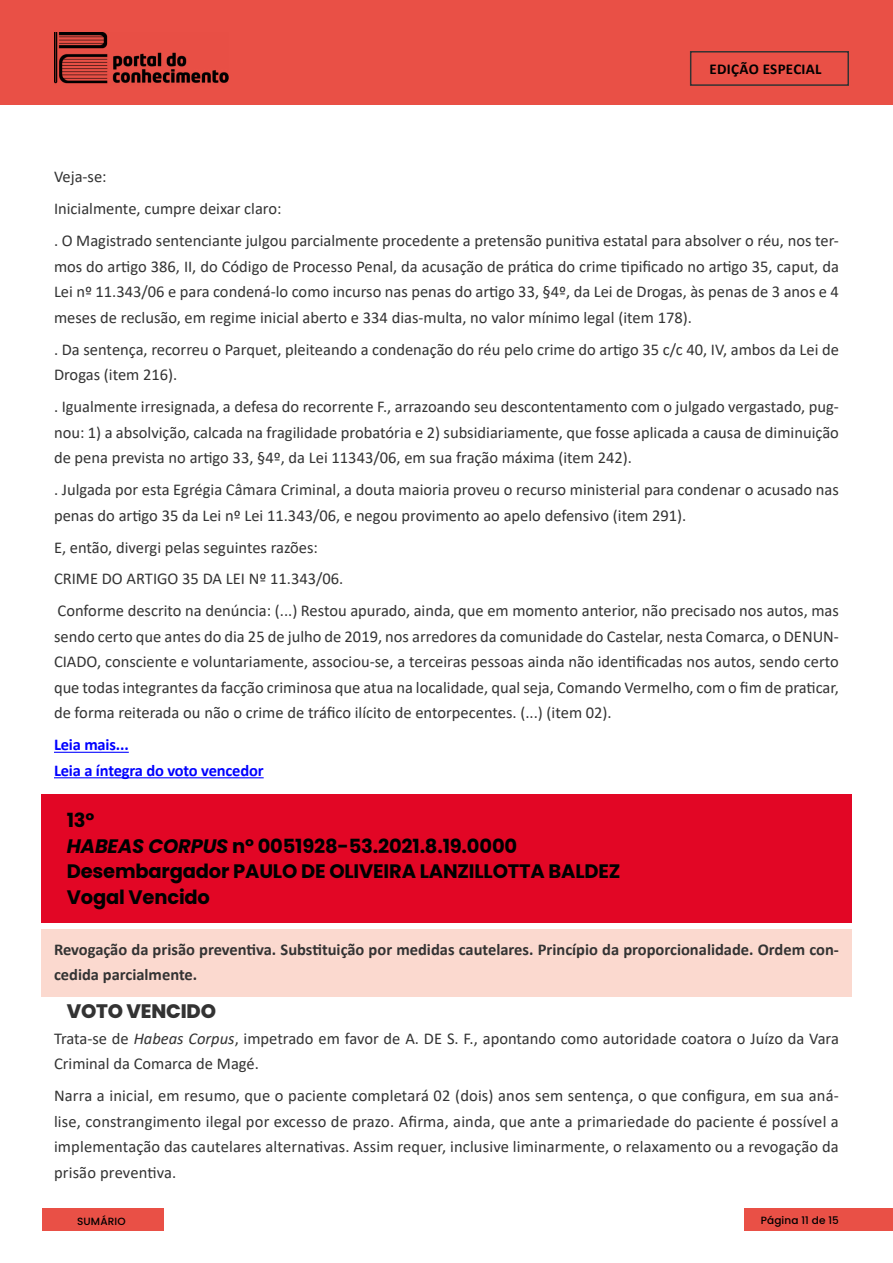
<style>
.page{position:relative;width:893px;height:1263px;background:#fff}
.page>*{position:absolute;margin:0;border:0;box-sizing:border-box;transform-origin:0 0}
.t1{font:700 19.5px/25.5px "Poppins";letter-spacing:-.01em;color:#000}
.t2{font:800 19.5px "Poppins";letter-spacing:-.01em;color:#333}
.t3{font:16.5px/25.5px "Calibri";color:#333}
.t4{font:700 16.5px/25.5px "Calibri";color:#333}
.t5{font:700 16.5px/25.5px "Calibri";letter-spacing:-.01em;color:#00f}
.t6{font:700 15px "Calibri";letter-spacing:.02em;color:#000}
.t7{font:500 10.5px "Poppins";letter-spacing:.01em;color:#000}
.s1{font-style:italic}
</style>
<div class="page">
<div style="left:0;top:0;width:893px;height:105px;background:#e95046"></div>
<img style="left:55px;top:33px;width:173px;height:51px">
<div style="left:690px;top:51px;width:159px;height:35px;border:2px solid #333"></div>
<div style="left:744px;top:1209px;width:149px;height:22px;background:#e95046"></div>
<div style="left:43px;top:1209px;width:121px;height:22px;background:#e95046"></div>
<hr style="left:54px;top:752px;width:75px;height:1px;background:#00f">
<hr style="left:54px;top:777px;width:210px;height:1px;background:#00f">
<div style="left:41px;top:794px;width:811px;height:129px;background:#e20625"></div>
<div style="left:41px;top:929px;width:811px;height:68px;background:#fbd9cf"></div>
<p class="t6" style="left:710px;top:58px;width:114px">EDIÇÃO ESPECIAL</p>
<p class="t3" style="left:54px;top:161px;width:786px;line-height:32px">Veja-se:<br>Inicialmente, cumpre deixar claro:<br>. O Magistrado sentenciante julgou parcialmente procedente a pretensão punitiva estatal para absolver o réu, nos ter-</p>
<p class="t3" style="left:54px;top:253px;width:786px;text-align:justify">mos do artigo 386, II, do Código de Processo Penal, da acusação de prática do crime tipificado no artigo 35, caput, da Lei nº 11.343/06 e para condená-lo como incurso nas penas do artigo 33, §4º, da Lei de Drogas, às penas de 3 anos e 4 meses de reclusão, em regime inicial aberto e 334 dias-multa, no valor mínimo legal (item 178).</p>
<p class="t3" style="left:54px;top:336px;width:786px">. Da sentença, recorreu o Parquet, pleiteando a condenação do réu pelo crime do artigo 35 c/c 40, IV, ambos da Lei de<br>Drogas (item 216).</p>
<p class="t3" style="left:54px;top:393px;width:786px;text-align:justify">. Igualmente irresignada, a defesa do recorrente F., arrazoando seu descontentamento com o julgado vergastado, pug&shy;nou: 1) a absolvição, calcada na fragilidade probatória e 2) subsidiariamente, que fosse aplicada a causa de diminuição de pena prevista no artigo 33, §4º, da Lei 11343/06, em sua fração máxima (item 242).</p>
<p class="t3" style="left:54px;top:476px;width:786px">. Julgada por esta Egrégia Câmara Criminal, a douta maioria proveu o recurso ministerial para condenar o acusado nas penas do artigo 35 da Lei nº Lei 11.343/06, e negou provimento ao apelo defensivo (item 291).</p>
<p class="t3" style="left:54px;top:531px;width:786px;line-height:32px">E, então, divergi pelas seguintes razões:<br>CRIME DO ARTIGO 35 DA LEI Nº 11.343/06.<br>Conforme descrito na denúncia: (...) Restou apurado, ainda, que em momento anterior, não precisado nos autos, mas</p>
<p class="t3" style="left:54px;top:623px;width:786px;text-align:justify">sendo certo que antes do dia 25 de julho de 2019, nos arredores da comunidade do Castelar, nesta Comarca, o DENUN-CIADO, consciente e voluntariamente, associou-se, a terceiras pessoas ainda não identificadas nos autos, sendo certo que todas integrantes da facção criminosa que atua na localidade, qual seja, Comando Vermelho, com o fim de praticar, de forma reiterada ou não o crime de tráfico ilícito de entorpecentes. (...) (item 02).</p>
<p class="t5" style="left:54px;top:732px;width:211px">Leia mais...<br>Leia a íntegra do voto vencedor</p>
<p class="t1" style="left:67px;top:807px;width:555px">13º<br><span class="s1">HABEAS CORPUS</span> nº 0051928-53.2021.8.19.0000<br>Desembargador PAULO DE OLIVEIRA LANZILLOTTA BALDEZ<br>Vogal Vencido</p>
<p class="t4" style="left:54px;top:936px;width:786px">Revogação da prisão preventiva. Substituição por medidas cautelares. Princípio da proporcionalidade. Ordem con&shy;cedida parcialmente.</p>
<p class="t2" style="left:67px;top:1000px;width:151px">VOTO VENCIDO</p>
<p class="t3" style="left:54px;top:1025px;width:786px">Trata-se de <span class="s1">Habeas Corpus</span>, impetrado em favor de A. DE S. F., apontando como autoridade coatora o Juízo da Vara<br>Criminal da Comarca de Magé.</p>
<p class="t3" style="left:54px;top:1083px;width:786px;text-align:justify">Narra a inicial, em resumo, que o paciente completará 02 (dois) anos sem sentença, o que configura, em sua aná&shy;lise, constrangimento ilegal por excesso de prazo. Afirma, ainda, que ante a primariedade do paciente é possível a implementação das cautelares alternativas. Assim requer, inclusive liminarmente, o relaxamento ou a revogação da prisão preventiva.</p>
<p class="t7" style="left:77px;top:1216px;width:50px">SUMÁRIO</p>
<p class="t7" style="left:761px;top:1214px;width:80px">Página 11 de 15</p>
</div>
